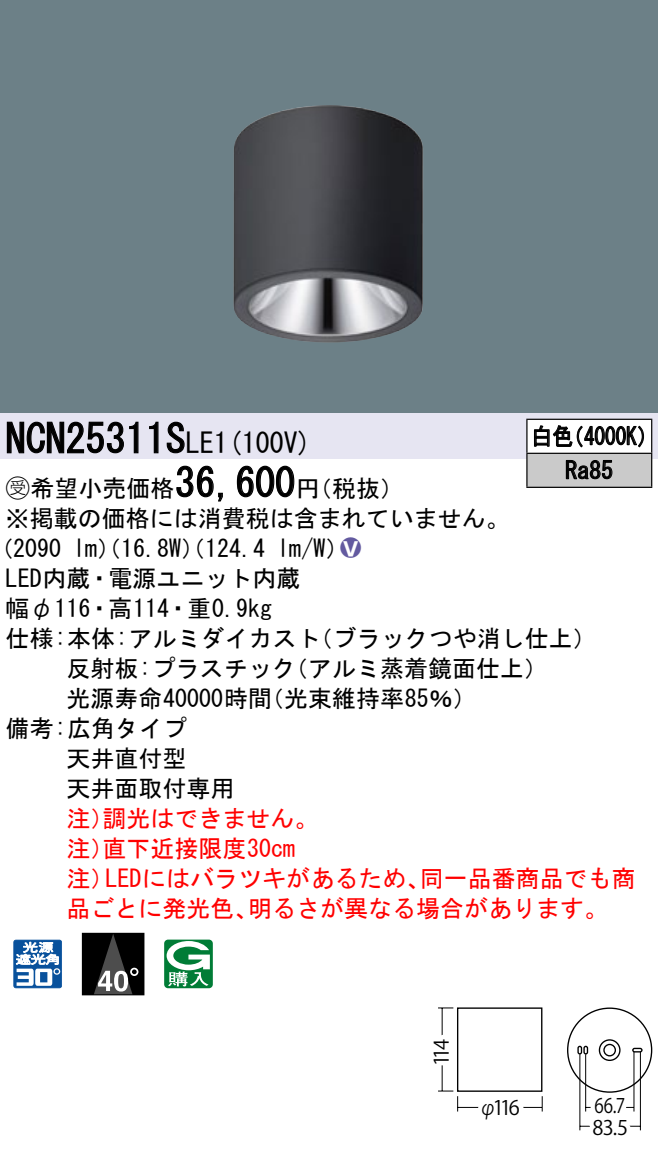
<style>
.page{position:relative;width:658px;height:1158px;background:#fff}
.page>*{position:absolute;margin:0;border:0;box-sizing:border-box;transform-origin:0 0}
.t1{font:40px "MS Gothic";color:#000}
.t2{font:28px "MS Gothic";color:#000}
.t3{font:24px/30px "MS Gothic";color:#000}
.t4{font:24px/30px "MS Gothic";color:#f00}
.t5{font:24px/34px "MS Gothic";color:#000;scale:.88 1}
.t6{font:24px "Ford Classification 1";color:#635aa0}
.t7{font:20px "ATC 436875472 d 44494 e 2 d 522 d 592 d 313330 90 pv RKSJ H";letter-spacing:-.11em;color:#000}
.t8{font:20px "ATC 436875472 d 44494 e 2 d 522 d 592 d 313330 90 pv RKSJ H";letter-spacing:-.11em;color:#000;scale:.85 1}
.s1{font-size:40px}
.s2{font-family:"Ford Classification 1"}
.s3{color:#fff}
</style>
<div class="page">
<div style="left:0;top:0;width:658px;height:413px;background:#6c8087"></div>
<img style="left:233px;top:105px;width:190px;height:238px">
<div style="left:0;top:413px;width:658px;height:46px;background:#e6e5f2"></div>
<svg style="left:6px;top:421px;width:133px;height:33px"></svg>
<svg style="left:149px;top:421px;width:10px;height:33px"></svg>
<svg style="left:166px;top:421px;width:19px;height:33px"></svg>
<svg style="left:176px;top:465px;width:47px;height:37px"></svg>
<svg style="left:236px;top:465px;width:59px;height:33px"></svg>
<svg style="left:13px;top:940px;width:49px;height:48px"></svg>
<div style="left:82px;top:933px;width:62px;height:62px;background:#000"></div>
<div style="left:130px;top:968px;width:8px;height:8px;background:#fff;border-radius:50%"></div>
<svg style="left:94px;top:935px;width:43px;height:58px"></svg>
<div style="left:82px;top:933px;width:62px;height:62px;border:1px solid #000"></div>
<svg style="left:164px;top:940px;width:49px;height:48px"></svg>
<div style="left:527px;top:419px;width:124px;height:34px;background:#fff"></div>
<div style="left:527px;top:453px;width:124px;height:34px;background:#cacaca"></div>
<hr style="left:526px;top:419px;width:126px;height:1px;background:#000">
<hr style="left:526px;top:420px;width:1px;height:33px;background:#000">
<hr style="left:651px;top:420px;width:1px;height:33px;background:#000">
<hr style="left:526px;top:453px;width:126px;height:1px;background:#000">
<hr style="left:526px;top:454px;width:1px;height:33px;background:#000">
<hr style="left:651px;top:454px;width:1px;height:33px;background:#000">
<hr style="left:526px;top:487px;width:126px;height:1px;background:#000">
<svg style="left:534px;top:425px;width:110px;height:23px"></svg>
<svg style="left:565px;top:460px;width:47px;height:19px"></svg>
<svg style="left:438px;top:1007px;width:15px;height:2px"></svg>
<hr style="left:441px;top:1008px;width:2px;height:83px;background:#000">
<div style="left:457px;top:1007px;width:85px;height:85px;border:1px solid #000"></div>
<svg style="left:438px;top:1090px;width:20px;height:21px"></svg>
<svg style="left:541px;top:1096px;width:2px;height:15px"></svg>
<hr style="left:457px;top:1107px;width:85px;height:1px;background:#000">
<svg style="left:441px;top:1030px;width:17px;height:45px"></svg>
<svg style="left:473px;top:1090px;width:55px;height:18px"></svg>
<svg style="left:567px;top:1007px;width:85px;height:124px"></svg>
<h1 class="t1" style="left:6px;top:419px;width:162px">NCN25311</h1>
<p class="t2" style="left:166px;top:429px;width:147px"><span class="s1">S</span>LE (1 100 (V</p>
<h1 class="t1" style="left:175px;top:463px;width:121px">36,600</h1>
<p class="t3" style="left:6px;top:473px;width:505px"><span class="s2">B</span>希望小売価格<br>※掲載の価格には消費税は含まれていません。</p>
<p class="t6" style="left:340px;top:536px;width:22px">2<span class="s3">8</span></p>
<p class="t3" style="left:296px;top:473px;width:109px">（円税抜(</p>
<p class="t3" style="left:277px;top:534px;width:73px">l m (W/</p>
<p class="t3" style="left:6px;top:534px;width:296px;text-indent:-16px">（2090<br>LED内蔵・電源ユニット内蔵幅φ116・高114・重0.9kg</p>
<p class="t3" style="left:73px;top:534px;width:193px">lm）（16.8 ）（W 124.4</p>
<p class="t5" style="left:565px;top:419px;width:56px;text-indent:-34px">白色<br>Ra85</p>
<p class="t5" style="left:563px;top:419px;width:110px">（4000 (K</p>
<p class="t3" style="left:309px;top:624px;width:290px">（ブラックつや消し仕上(</p>
<p class="t3" style="left:284px;top:624px;width:265px;text-indent:-278px">仕様:本体:アルミダイカスト<br>（アルミ蒸着鏡面仕上(</p>
<p class="t3" style="left:260px;top:654px;width:218px;text-indent:-193px">反射板:プラスチック<br>（光束維持率85％(</p>
<p class="t3" style="left:66px;top:684px;width:207px">光源寿命40000時間</p>
<p class="t3" style="left:6px;top:714px;width:183px">備考:広角タイプ</p>
<p class="t3" style="left:66px;top:744px;width:121px">天井直付型</p>
<p class="t3" style="left:66px;top:774px;width:169px">天井面取付専用</p>
<p class="t4" style="left:102px;top:804px;width:217px">調光はできません。</p>
<p class="t4" style="left:102px;top:804px;width:194px;text-indent:-36px">注）<br>直下近接限度30cm</p>
<p class="t4" style="left:66px;top:834px;width:49px">注）</p>
<p class="t4" style="left:66px;top:864px;width:49px">注）</p>
<p class="t4" style="left:105px;top:864px;width:326px">LEDにはバラツキがあるため、</p>
<p class="t4" style="left:420px;top:864px;width:217px">同一品番商品でも商</p>
<p class="t4" style="left:66px;top:894px;width:193px">品ごとに発光色、</p>
<p class="t4" style="left:248px;top:894px;width:362px">明るさが異なる場合があります。</p>
<p class="t7" style="left:430px;top:1066px;width:29px;rotate:-90deg">114</p>
<p class="t7" style="left:492px;top:1096px;width:29px">116</p>
<p class="t8" style="left:479px;top:1096px;width:21px">φ</p>
<p class="t8" style="left:594px;top:1095px;width:38px">66.7</p>
<p class="t7" style="left:592px;top:1117px;width:37px">83.5</p>
</div>
